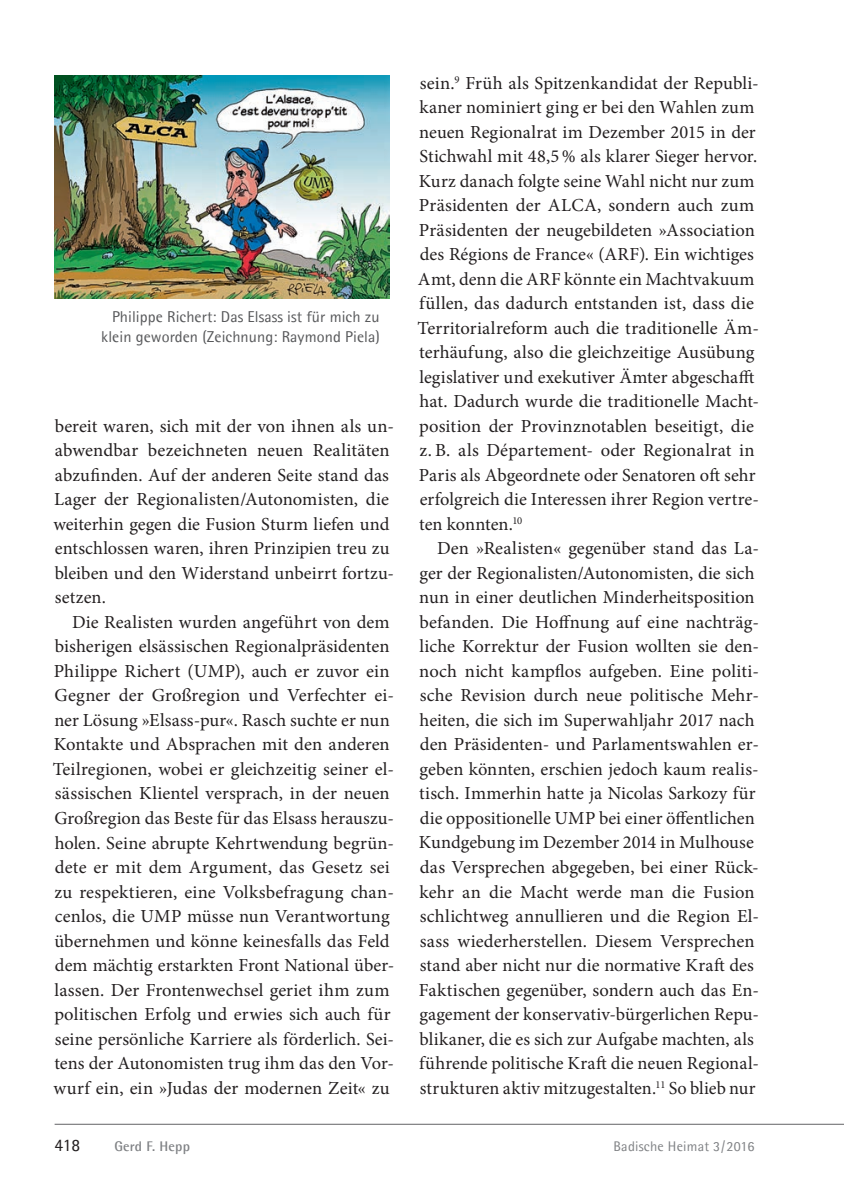
<style>
.page{position:relative;width:844px;height:1191px;background:#fff}
.page>*{position:absolute;margin:0;border:0;box-sizing:border-box;transform-origin:0 0}
.t1{font:18.38px/24.5px "Minion Pro";letter-spacing:.005em;color:#231f20}
.t2{font:17.5px "Agfa Rotis Semisans";color:#231f20}
.t3{font:15.75px/20.1px "Agfa Rotis Semisans";letter-spacing:.005em;color:#57585a;text-align:right}
.t4{font:14px "Agfa Rotis Semisans";letter-spacing:.015em;color:#808285}
.t5{font:700 14px "Agfa Rotis Semisans";letter-spacing:.015em;color:#808285}
</style>
<div class="page">
<hr style="left:55px;top:1124px;width:788px;height:1px;background:#636366">
<img style="left:55px;top:76px;width:334px;height:223px">
<p class="t3" style="left:101px;top:307px;width:280px">Philippe Richert: Das Elsass ist für mich zu klein geworden (Zeichnung: Raymond Piela)</p>
<p class="t1" style="left:53px;top:415px;width:342px">bereit waren, sich mit der von ihnen als un&shy;abwendbar bezeichneten neuen Realitäten abzufinden. Auf der anderen Seite stand das Lager der Regionalisten/Autonomisten, die weiterhin gegen die Fusion Sturm liefen und entschlossen waren, ihren Prinzipien treu zu bleiben und den Widerstand unbeirrt fortzu&shy;setzen.</p>
<p class="t1" style="left:53px;top:611px;width:343px;text-indent:20px">Die Realisten wurden angeführt von dem bisherigen elsässischen Regionalpräsidenten Philippe Richert (UMP), auch er zuvor ein Gegner der Großregion und Verfechter ei&shy;ner Lösung »Elsass-pur«. Rasch suchte er nun Kontakte und Absprachen mit den anderen Teilregionen, wobei er gleichzeitig seiner el&shy;sässischen Klientel versprach, in der neuen Großregion das Beste für das Elsass herauszu&shy;holen. Seine abrupte Kehrtwendung begrün&shy;dete er mit dem Argument, das Gesetz sei zu respektieren, eine Volksbefragung chan&shy;cenlos, die UMP müsse nun Verantwortung übernehmen und könne keinesfalls das Feld dem mächtig erstarkten Front National über&shy;lassen. Der Frontenwechsel geriet ihm zum politischen Erfolg und erwies sich auch für seine persönliche Karriere als förderlich. Sei&shy;tens der Autonomisten trug ihm das den Vor&shy;wurf ein, ein »Judas der modernen Zeit« zu</p>
<p class="t1" style="left:417px;top:72px;width:343px">sein.<sup>9</sup> Früh als Spitzenkandidat der Republi&shy;kaner nominiert ging er bei den Wahlen zum neuen Regionalrat im Dezember 2015 in der Stichwahl mit 48,5 % als klarer Sieger hervor.<br>Kurz danach folgte seine Wahl nicht nur zum Präsidenten der ALCA, sondern auch zum Präsidenten der neugebildeten »Association des Régions de France« (ARF). Ein wichtiges Amt, denn die ARF könnte ein Machtvakuum füllen, das dadurch entstanden ist, dass die Territorialreform auch die traditionelle Äm&shy;terhäufung, also die gleichzeitige Ausübung legislativer und exekutiver Ämter abgeschafft hat. Dadurch wurde die traditionelle Macht&shy;position der Provinznotablen beseitigt, die z. B. als Département- oder Regionalrat in Paris als Abgeordnete oder Senatoren oft sehr erfolgreich die Interessen ihrer Region vertre&shy;ten konnten.<sup>10</sup></p>
<p class="t1" style="left:419px;top:538px;width:342px;text-indent:18px">Den »Realisten« gegenüber stand das La&shy;ger der Regionalisten/Autonomisten, die sich nun in einer deutlichen Minderheitsposition befanden. Die Hoffnung auf eine nachträg&shy;liche Korrektur der Fusion wollten sie den&shy;noch nicht kampflos aufgeben. Eine politi&shy;sche Revision durch neue politische Mehr&shy;heiten, die sich im Superwahljahr 2017 nach den Präsidenten- und Parlamentswahlen er&shy;geben könnten, erschien jedoch kaum realis&shy;tisch. Immerhin hatte ja Nicolas Sarkozy für die oppositionelle UMP bei einer öffentlichen Kundgebung im Dezember 2014 in Mulhouse das Versprechen abgegeben, bei einer Rück&shy;kehr an die Macht werde man die Fusion schlichtweg annullieren und die Region El&shy;sass wiederherstellen. Diesem Versprechen stand aber nicht nur die normative Kraft des Faktischen gegenüber, sondern auch das En&shy;gagement der konservativ-bürgerlichen Repu&shy;blikaner, die es sich zur Aufgabe machten, als führende politische Kraft die neuen Regional&shy;strukturen aktiv mitzugestalten.<sup>11</sup> So blieb nur</p>
<p class="t2" style="left:55px;top:1134px;width:27px">418</p>
<p class="t5" style="left:114px;top:1137px;width:77px">Gerd F. Hepp</p>
<p class="t4" style="left:613px;top:1137px;width:142px">Badische Heimat 3 / 2016</p>
</div>
